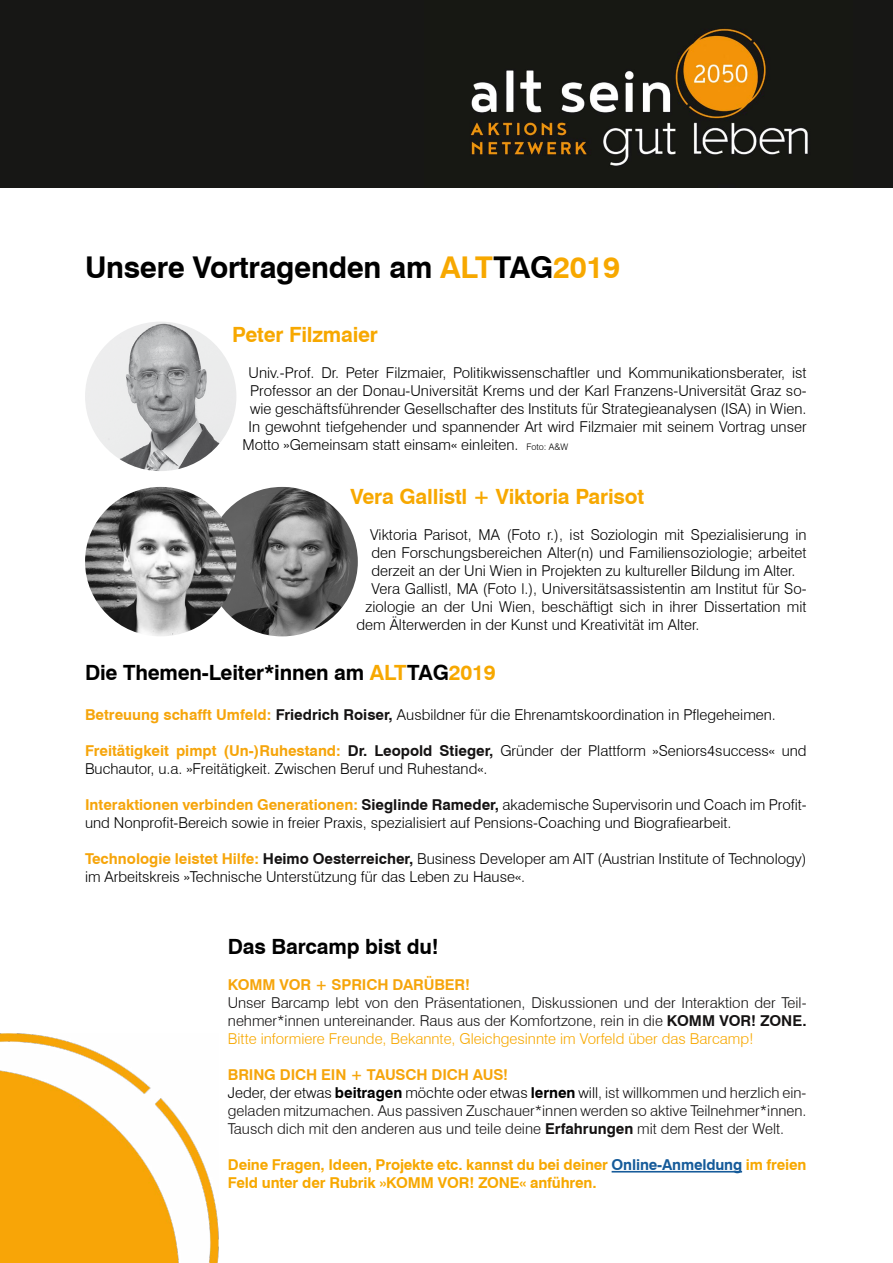
<style>
.page{position:relative;width:893px;height:1263px;background:#fff}
.page>*{position:absolute;margin:0;border:0;box-sizing:border-box;transform-origin:0 0}
.t1{font:700 30px "Swiss 721 BT";letter-spacing:-.01em;color:#000}
.t2{font:700 21px "Swiss 721 BT";letter-spacing:-.01em;color:#000}
.t3{font:700 21px "Swiss 721 BT";letter-spacing:-.01em;color:#f7a800}
.t4{font:300 15px/18px "Swiss 721 BT";color:#000}
.t5{font:300 15px/18px "Swiss 721 BT";color:#151313;text-align:justify}
.t6{font:700 15px/18px "Swiss 721 BT";letter-spacing:-.01em;color:#f7a800}
.t7{font:700 15px "Swiss 721 BT";letter-spacing:-.01em;color:#f6a50b}
.s1{color:#f7a800}
.s2{font-size:9px}
.s3{font-weight:700;color:#f6a50b}
.s4{font-weight:700;color:#151313}
.s5{font-weight:700}
.s6{color:#000}
.s7{font-weight:700;color:#000}
.s8{color:#165b9a}
</style>
<div class="page">
<hr style="left:612px;top:1171px;width:130px;height:1px;background:#165b9a">
<div style="left:0;top:0;width:893px;height:187px;background:#171715"></div>
<img style="left:470px;top:28px;width:338px;height:138px">
<img style="left:0;top:1033px;width:218px;height:230px">
<img style="left:85px;top:322px;width:151px;height:149px">
<img style="left:236px;top:487px;width:122px;height:149px">
<img style="left:85px;top:487px;width:151px;height:149px">
<h1 class="t1" style="left:85px;top:249px;width:537px">Unsere Vortragenden am <span class="s1">ALT</span>TAG<span class="s1">2019</span></h1>
<h2 class="t3" style="left:232px;top:322px;width:147px">Peter Filzmaier</h2>
<p class="t4" style="left:249px;top:364px;width:559px">Univ.-Prof. Dr. Peter Filzmaier, Politikwissenschaftler und Kommunikationsberater, ist</p>
<p class="t4" style="left:250px;top:382px;width:558px">Professor an der Donau-Universität Krems und der Karl Franzens-Universität Graz so-</p>
<p class="t4" style="left:250px;top:400px;width:558px">wie geschäftsführender Gesellschafter des Instituts für Strategieanalysen (ISA) in Wien.</p>
<p class="t4" style="left:249px;top:418px;width:560px">In gewohnt tiefgehender und spannender Art wird Filzmaier mit seinem Vortrag unser</p>
<p class="t4" style="left:243px;top:436px;width:327px">Motto »Gemeinsam statt einsam« einleiten. <span class="s2">Foto: A&amp;W</span></p>
<h2 class="t3" style="left:351px;top:484px;width:295px">Vera Gallistl + Viktoria Parisot</h2>
<p class="t4" style="left:370px;top:526px;width:438px">Viktoria Parisot, MA (Foto r.), ist Soziologin mit Spezialisierung in</p>
<p class="t4" style="left:372px;top:544px;width:436px">den Forschungsbereichen Alter(n) und Familiensoziologie; arbeitet</p>
<p class="t4" style="left:372px;top:562px;width:425px">derzeit an der Uni Wien in Projekten zu kultureller Bildung im Alter.</p>
<p class="t4" style="left:372px;top:580px;width:436px">Vera Gallistl, MA (Foto l.), Universitätsassistentin am Institut für So-</p>
<p class="t4" style="left:366px;top:598px;width:442px">ziologie an der Uni Wien, beschäftigt sich in ihrer Dissertation mit</p>
<p class="t4" style="left:357px;top:616px;width:344px">dem Älterwerden in der Kunst und Kreativität im Alter.</p>
<h2 class="t2" style="left:85px;top:660px;width:412px">Die Themen-Leiter*innen am <span class="s1">ALT</span>TAG<span class="s1">2019</span></h2>
<p class="t4" style="left:85px;top:706px;width:692px"><span class="s3">Betreuung schafft Umfeld:</span> <span class="s4">Friedrich Roiser,</span> Ausbildner für die Ehrenamtskoordination in Pflegeheimen.</p>
<p class="t4" style="left:85px;top:742px;width:723px"><span class="s3">Freitätigkeit pimpt (Un-)Ruhestand:</span> <span class="s4">Dr. Leopold Stieger,</span> Gründer der Plattform »Seniors4success« und<br>Buchautor, u.a. »Freitätigkeit. Zwischen Beruf und Ruhestand«.</p>
<p class="t4" style="left:85px;top:796px;width:723px"><span class="s3">Interaktionen verbinden Generationen:</span> <span class="s4">Sieglinde Rameder,</span> akademische Supervisorin und Coach im Profit&shy;und Nonprofit-Bereich sowie in freier Praxis, spezialisiert auf Pensions-Coaching und Biografiearbeit.</p>
<p class="t4" style="left:85px;top:850px;width:723px"><span class="s3">Technologie leistet Hilfe:</span> <span class="s4">Heimo Oesterreicher,</span> Business Developer am AIT (Austrian Institute of Technology) im Arbeitskreis »Technische Unterstützung für das Leben zu Hause«.</p>
<h2 class="t2" style="left:228px;top:934px;width:212px">Das Barcamp bist du!</h2>
<p class="t7" style="left:228px;top:976px;width:244px">KOMM VOR + SPRICH DARÜBER!</p>
<p class="t5" style="left:228px;top:994px;width:580px">Unser Barcamp lebt von den Präsentationen, Diskussionen und der Interaktion der Teil&shy;nehmer*innen untereinander. Raus aus der Komfortzone, rein in die <span class="s5">KOMM VOR! ZONE.<br></span><span class="s1">Bitte informiere Freunde, Bekannte, Gleichgesinnte im Vorfeld über das Barcamp!</span></p>
<p class="t5" style="left:228px;top:1066px;width:580px;text-align:left"><span class="s3">BRING DICH EIN + TAUSCH DICH AUS!<br></span><span class="s6">Jeder, der etwas</span> <span class="s7">beitragen</span> <span class="s6">möchte oder etwas</span> <span class="s7">lernen</span> <span class="s6">will</span>, ist willkommen und herzlich ein&shy;geladen mitzumachen. Aus passiven Zuschauer*innen werden so aktive Teilnehmer*innen.<br>Tausch dich mit den anderen aus und teile deine <span class="s5">Erfahrungen</span> mit dem Rest der Welt.</p>
<p class="t6" style="left:228px;top:1156px;width:580px">Deine Fragen, Ideen, Projekte etc. kannst du bei deiner <span class="s8">Online-Anmeldung</span> im freien<br>Feld unter der Rubrik »KOMM VOR! ZONE« anführen.</p>
</div>
